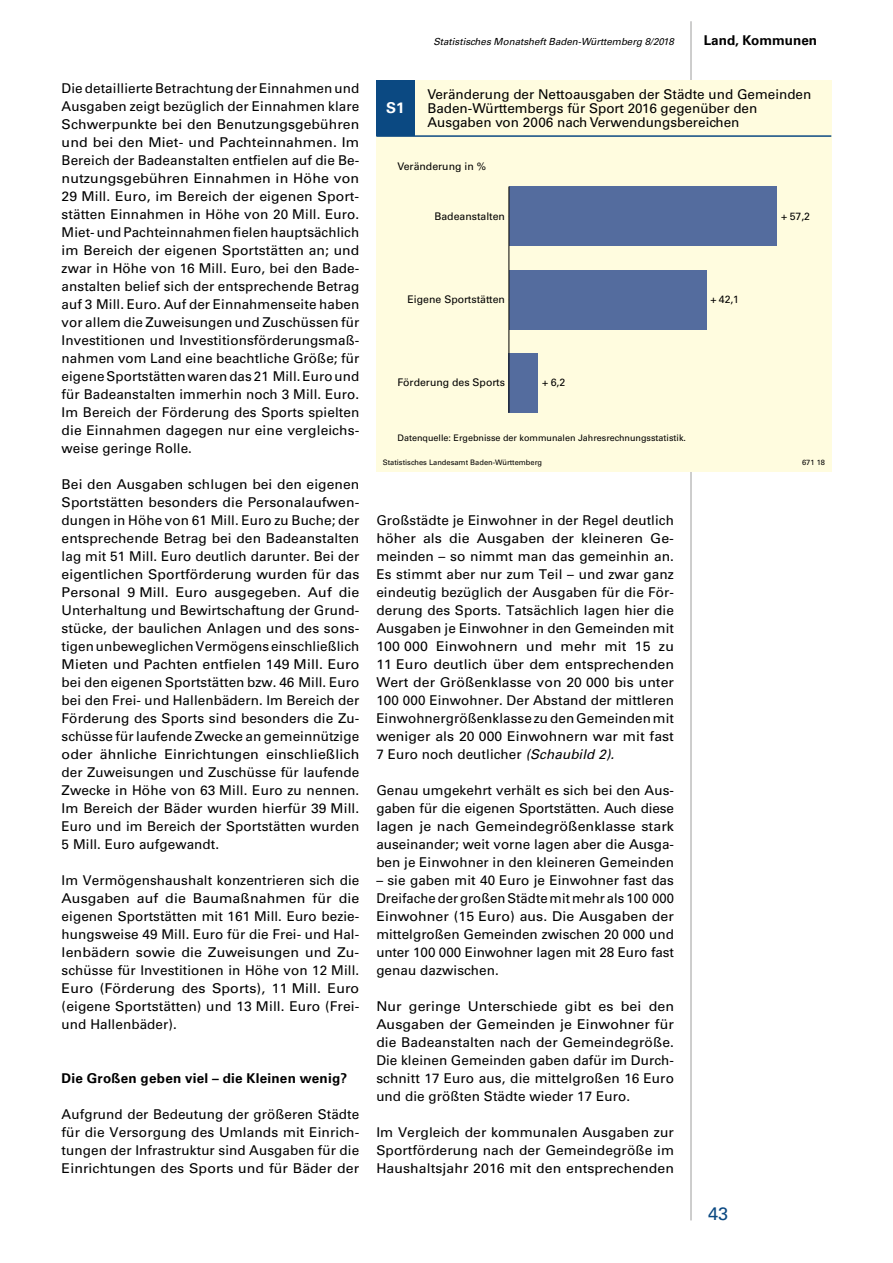
<style>
.page{position:relative;width:893px;height:1263px;background:#fff}
.page>*{position:absolute;margin:0;border:0;box-sizing:border-box;transform-origin:0 0}
.t1{font:18px "Univers";color:#0b4982}
.t2{font:700 15px "Univers";color:#fff}
.t3{font:13.5px/18px "Univers";letter-spacing:.005em;color:#000;text-align:justify}
.t4{font:13.5px/18px "Univers";letter-spacing:.005em;color:#000;text-align:justify;scale:1.05 1}
.t5{font:700 13.5px "Univers";letter-spacing:.015em;color:#000}
.t6{font:10.5px "Univers";color:#000}
.t7{font:italic 9.75px "Univers";color:#000}
.t8{font:9px "Univers";color:#000}
.t9{font:7.5px "Univers";color:#000}
.s1{font-style:italic}
</style>
<div class="page">
<hr style="left:691px;top:21px;width:1px;height:1199px;background:#9d9d9c">
<div style="left:376px;top:81px;width:455px;height:391px;background:#fffcdf"></div>
<div style="left:376px;top:81px;width:39px;height:55px;background:#0b4982"></div>
<div style="left:509px;top:186px;width:268px;height:60px;background:#546c9e"></div>
<div style="left:509px;top:270px;width:197px;height:60px;background:#546c9e"></div>
<div style="left:509px;top:353px;width:29px;height:60px;background:#546c9e"></div>
<hr style="left:508px;top:186px;width:1px;height:227px;background:#000">
<hr style="left:376px;top:135px;width:455px;height:2px;background:#0b4982">
<p class="t3" style="left:62px;top:79px;width:299px">Die detaillierte Betrachtung der Einnahmen und Ausgaben zeigt bezüglich der Einnahmen klare Schwerpunkte bei den Benutzungsgebühren und bei den Miet- und Pachteinnahmen. Im Bereich der Badeanstalten entfielen auf die Be&shy;nutzungsgebühren Einnahmen in Höhe von 29 Mill. Euro, im Bereich der eigenen Sport&shy;stätten Einnahmen in Höhe von 20 Mill. Euro.<br>Miet- und Pachteinnahmen fielen hauptsächlich im Bereich der eigenen Sportstätten an; und zwar in Höhe von 16 Mill. Euro, bei den Bade&shy;anstalten belief sich der entsprechende Betrag auf 3 Mill. Euro. Auf der Einnahmenseite haben vor allem die Zuweisungen und Zuschüssen für Investitionen und Investitionsförderungsmaß&shy;nahmen vom Land eine beachtliche Größe; für eigene Sportstätten waren das 21 Mill. Euro und für Badeanstalten immerhin noch 3 Mill. Euro.<br>Im Bereich der Förderung des Sports spielten die Einnahmen dagegen nur eine vergleichs&shy;weise geringe Rolle.</p>
<p class="t3" style="left:62px;top:475px;width:299px">Bei den Ausgaben schlugen bei den eigenen Sportstätten besonders die Personalaufwen&shy;dungen in Höhe von 61 Mill. Euro zu Buche; der entsprechende Betrag bei den Badeanstalten lag mit 51 Mill. Euro deutlich darunter. Bei der eigentlichen Sportförderung wurden für das Personal 9 Mill. Euro ausgegeben. Auf die Unterhaltung und Bewirtschaftung der Grund&shy;stücke, der baulichen Anlagen und des sons&shy;tigen unbeweglichen Vermögens einschließlich Mieten und Pachten entfielen 149 Mill. Euro bei den eigenen Sportstätten bzw. 46 Mill. Euro bei den Frei- und Hallenbädern. Im Bereich der Förderung des Sports sind besonders die Zu&shy;schüsse für laufende Zwecke an gemeinnützige oder ähnliche Einrichtungen einschließlich der Zuweisungen und Zuschüsse für laufende Zwecke in Höhe von 63 Mill. Euro zu nennen.<br>Im Bereich der Bäder wurden hierfür 39 Mill.<br>Euro und im Bereich der Sportstätten wurden 5 Mill. Euro aufgewandt.</p>
<p class="t3" style="left:62px;top:871px;width:299px">Im Vermögenshaushalt konzentrieren sich die Ausgaben auf die Baumaßnahmen für die eigenen Sportstätten mit 161 Mill. Euro bezie&shy;hungsweise 49 Mill. Euro für die Frei- und Hal&shy;lenbädern sowie die Zuweisungen und Zu&shy;schüsse für Investitionen in Höhe von 12 Mill.<br>Euro (Förderung des Sports), 11 Mill. Euro (eigene Sportstätten) und 13 Mill. Euro (Frei&shy;und Hallenbäder).</p>
<p class="t5" style="left:62px;top:1070px;width:287px">Die Großen geben viel – die Kleinen wenig?</p>
<p class="t3" style="left:62px;top:1105px;width:299px">Aufgrund der Bedeutung der größeren Städte für die Versorgung des Umlands mit Einrich&shy;tungen der Infrastruktur sind Ausgaben für die Einrichtungen des Sports und für Bäder der</p>
<p class="t2" style="left:386px;top:99px;width:20px">S1</p>
<p class="t7" style="left:433px;top:35px;width:242px">Statistisches Monatsheft Baden-Württemberg 8/2018</p>
<p class="t5" style="left:704px;top:32px;width:115px">Land, Kommunen</p>
<p class="t3" style="left:427px;top:87px;width:385px;line-height:14.2px;text-align:left">Veränderung der Nettoausgaben der Städte und Gemeinden<br>Baden-Württembergs für Sport 2016 gegenüber den<br>Ausgaben von 2006 nach Verwendungsbereichen</p>
<p class="t6" style="left:398px;top:160px;width:90px">Veränderung in %</p>
<p class="t6" style="left:434px;top:210px;width:72px">Badeanstalten</p>
<p class="t6" style="left:408px;top:293px;width:99px">Eigene Sportstätten</p>
<p class="t6" style="left:710px;top:293px;width:30px">+ 42,1</p>
<p class="t6" style="left:398px;top:376px;width:109px">Förderung des Sports</p>
<p class="t6" style="left:542px;top:376px;width:25px">+ 6,2</p>
<p class="t8" style="left:398px;top:433px;width:290px">Datenquelle: Ergebnisse der kommunalen Jahresrechnungsstatistik.</p>
<p class="t6" style="left:781px;top:210px;width:30px">+ 57,2</p>
<p class="t9" style="left:383px;top:458px;width:161px">Statistisches Landesamt Baden-Württemberg</p>
<p class="t9" style="left:802px;top:458px;width:24px">671 18</p>
<p class="t3" style="left:376px;top:511px;width:299px">Großstädte je Einwohner in der Regel deutlich höher als die Ausgaben der kleineren Ge&shy;meinden – so nimmt man das gemeinhin an.<br>Es stimmt aber nur zum Teil – und zwar ganz eindeutig bezüglich der Ausgaben für die För&shy;derung des Sports. Tatsächlich lagen hier die Ausgaben je Einwohner in den Gemeinden mit 100 000 Einwohnern und mehr mit 15 zu 11 Euro deutlich über dem entsprechenden Wert der Größenklasse von 20 000 bis unter 100 000 Einwohner. Der Abstand der mittleren Einwohnergrößenklasse zu den Gemeinden mit weniger als 20 000 Einwohnern war mit fast 7 Euro noch deutlicher <span class="s1">(Schaubild 2).</span></p>
<p class="t3" style="left:376px;top:781px;width:299px">Genau umgekehrt verhält es sich bei den Aus&shy;gaben für die eigenen Sportstätten. Auch diese lagen je nach Gemeindegrößenklasse stark auseinander; weit vorne lagen aber die Ausga&shy;ben je Einwohner in den kleineren Gemeinden</p>
<p class="t3" style="left:376px;top:871px;width:299px">– sie gaben mit 40 Euro je Einwohner fast das Dreifache der großen Städte mit mehr als 100 000<br>Einwohner (15 Euro) aus. Die Ausgaben der mittelgroßen Gemeinden zwischen 20 000 und unter 100 000 Einwohner lagen mit 28 Euro fast genau dazwischen.</p>
<p class="t4" style="left:376px;top:997px;width:285px">Nur geringe Unterschiede gibt es bei den Ausgaben der Gemeinden je Einwohner für die Badeanstalten nach der Gemeindegröße.<br>Die kleinen Gemeinden gaben dafür im Durch&shy;schnitt 17 Euro aus, die mittelgroßen 16 Euro und die größten Städte wieder 17 Euro.</p>
<p class="t3" style="left:376px;top:1123px;width:299px">Im Vergleich der kommunalen Ausgaben zur Sportförderung nach der Gemeindegröße im Haushaltsjahr 2016 mit den entsprechenden</p>
<h1 class="t1" style="left:708px;top:1203px;width:22px">43</h1>
</div>
